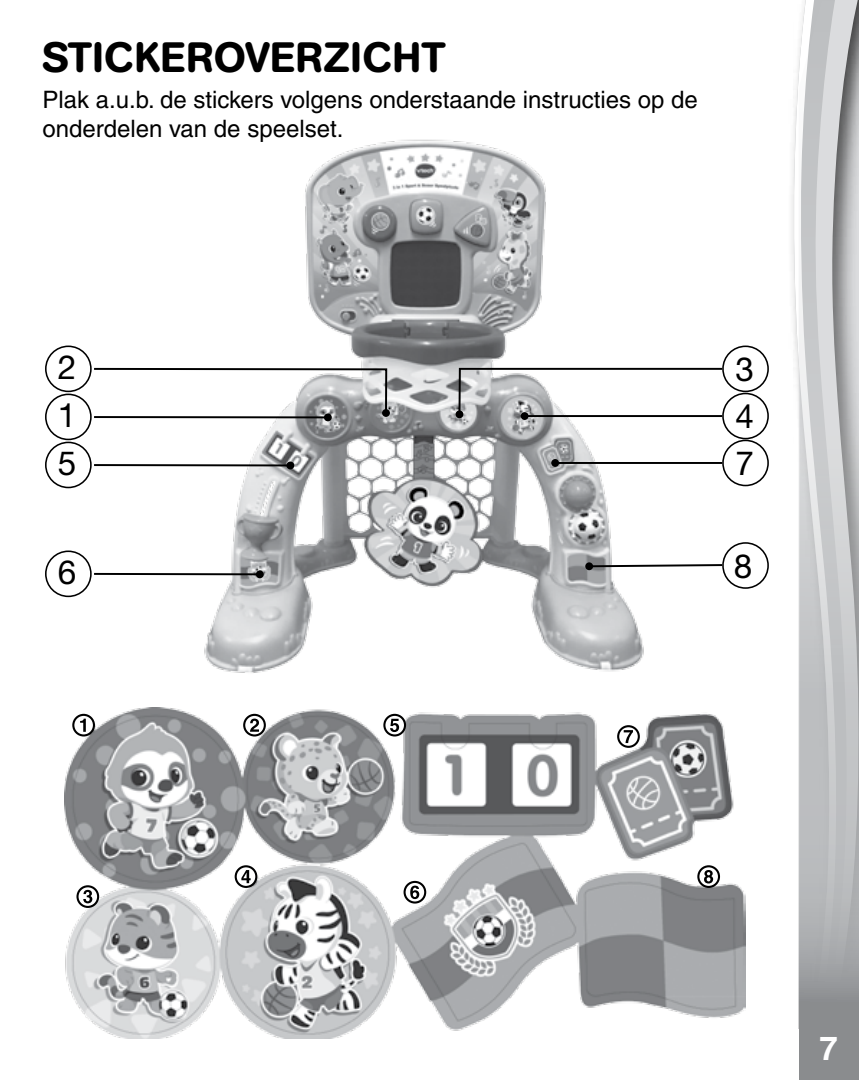
<style>
.page{position:relative;width:859px;height:1080px;background:#fff}
.page>*{position:absolute;margin:0;border:0;box-sizing:border-box;transform-origin:0 0}
.t1{font:500 42px "AG Book Rounded";letter-spacing:.02em;color:#000}
.t2{font:33.3px/48px "Helvetica 55 Roman";color:#000}
.t3{font:700 33px "Helvetica";color:#fff}
.t4{font:500 24px/28.8px "Helvetica";color:#000}
</style>
<div class="page">
<svg style="left:793px;top:55px;width:6px;height:974px"></svg>
<svg style="left:799px;top:0;width:60px;height:1080px;background:#bdbec0"></svg>
<img style="left:64px;top:707px;width:682px;height:331px">
<img style="left:196px;top:139px;width:448px;height:534px">
<hr style="left:94px;top:416px;width:234px;height:2px;background:#000">
<div style="left:324px;top:413px;width:8px;height:8px;background:#000;border-radius:50%"></div>
<div style="left:45px;top:394px;width:47px;height:46px;border:2px solid #000;border-radius:50%"></div>
<hr style="left:94px;top:464px;width:196px;height:2px;background:#000">
<div style="left:286px;top:462px;width:8px;height:7px;background:#000;border-radius:50%"></div>
<div style="left:45px;top:442px;width:47px;height:46px;border:2px solid #000;border-radius:50%"></div>
<hr style="left:94px;top:573px;width:166px;height:2px;background:#000">
<div style="left:256px;top:570px;width:8px;height:8px;background:#000;border-radius:50%"></div>
<div style="left:45px;top:550px;width:47px;height:47px;border:2px solid #000;border-radius:50%"></div>
<svg style="left:94px;top:367px;width:294px;height:48px"></svg>
<div style="left:382px;top:409px;width:8px;height:8px;background:#000;border-radius:50%"></div>
<div style="left:45px;top:346px;width:47px;height:46px;border:2px solid #000;border-radius:50%"></div>
<hr style="left:525px;top:415px;width:197px;height:2px;background:#000">
<div style="left:521px;top:412px;width:7px;height:8px;background:#000;border-radius:50%"></div>
<div style="left:722px;top:393px;width:47px;height:46px;border:2px solid #000;border-radius:50%"></div>
<hr style="left:555px;top:462px;width:167px;height:2px;background:#000">
<div style="left:551px;top:459px;width:8px;height:8px;background:#000;border-radius:50%"></div>
<div style="left:722px;top:440px;width:47px;height:46px;border:2px solid #000;border-radius:50%"></div>
<svg style="left:592px;top:563px;width:130px;height:5px"></svg>
<div style="left:585px;top:562px;width:8px;height:8px;background:#000;border-radius:50%"></div>
<div style="left:722px;top:542px;width:47px;height:47px;border:2px solid #000;border-radius:50%"></div>
<svg style="left:457px;top:367px;width:267px;height:49px"></svg>
<div style="left:456px;top:410px;width:7px;height:8px;background:#000;border-radius:50%"></div>
<div style="left:722px;top:346px;width:47px;height:46px;border:2px solid #000;border-radius:50%"></div>
<svg style="left:73px;top:715px;width:21px;height:20px"></svg>
<div style="left:72px;top:714px;width:23px;height:23px;border:2px solid #000;border-radius:50%"></div>
<svg style="left:80px;top:719px;width:6px;height:13px"></svg>
<svg style="left:244px;top:715px;width:21px;height:20px"></svg>
<div style="left:243px;top:714px;width:23px;height:23px;border:2px solid #000;border-radius:50%"></div>
<svg style="left:250px;top:719px;width:9px;height:13px"></svg>
<svg style="left:78px;top:886px;width:20px;height:21px"></svg>
<div style="left:76px;top:885px;width:23px;height:23px;border:2px solid #000;border-radius:50%"></div>
<svg style="left:83px;top:890px;width:9px;height:13px"></svg>
<svg style="left:236px;top:866px;width:20px;height:21px"></svg>
<div style="left:235px;top:865px;width:22px;height:23px;border:2px solid #000;border-radius:50%"></div>
<svg style="left:241px;top:870px;width:10px;height:13px"></svg>
<svg style="left:384px;top:715px;width:21px;height:20px"></svg>
<div style="left:383px;top:714px;width:23px;height:23px;border:2px solid #000;border-radius:50%"></div>
<svg style="left:390px;top:719px;width:9px;height:13px"></svg>
<svg style="left:698px;top:866px;width:21px;height:21px"></svg>
<div style="left:697px;top:865px;width:23px;height:23px;border:2px solid #000;border-radius:50%"></div>
<svg style="left:704px;top:870px;width:9px;height:14px"></svg>
<h1 class="t1" style="left:42px;top:33px;width:405px">STICKEROVERZICHT</h1>
<p class="t4" style="left:42px;top:85px;width:657px">Plak a.u.b. de stickers volgens onderstaande instructies op de onderdelen van de speelset.</p>
<h2 class="t2" style="left:58px;top:343px;width:20px">2</h2>
<h2 class="t2" style="left:58px;top:391px;width:20px">1<br>5</h2>
<h2 class="t2" style="left:58px;top:548px;width:20px">6</h2>
<h2 class="t2" style="left:735px;top:345px;width:20px">3</h2>
<h2 class="t2" style="left:735px;top:392px;width:20px;line-height:46.8px">4<br>7</h2>
<h2 class="t2" style="left:734px;top:541px;width:20px">8</h2>
<h3 class="t3" style="left:820px;top:1025px;width:26px">7 <sup>7</sup>7</h3>
</div>
